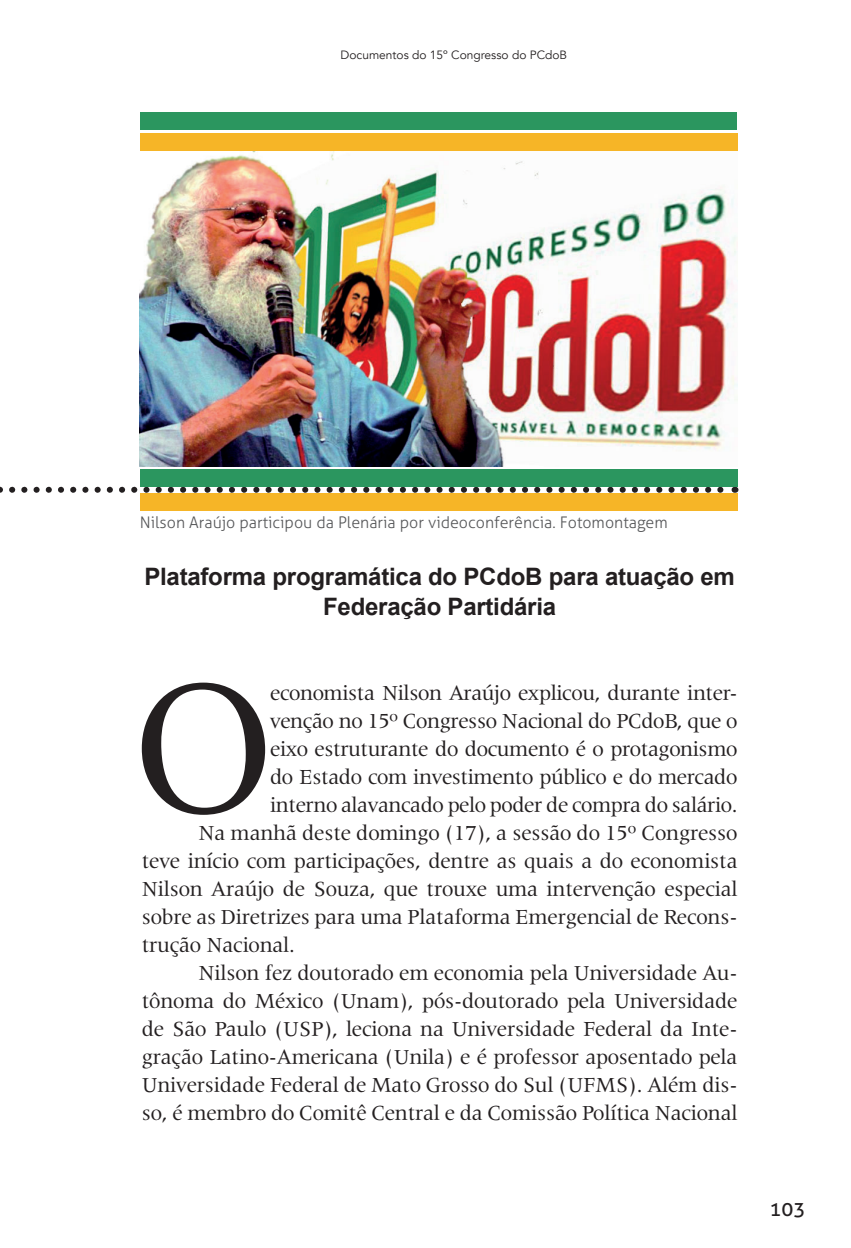
<style>
.page{position:relative;width:851px;height:1248px;background:#fff}
.page>*{position:absolute;margin:0;border:0;box-sizing:border-box;transform-origin:0 0}
.t1{font:197.8px "Latin 725 BT";color:#231f20}
.t2{font:700 24px/30px "Arial";letter-spacing:-.01em;color:#231f20;text-align:center}
.t3{font:22px "Latin 725 BT";letter-spacing:-.01em;color:#231f20}
.t4{font:20px "Aller";color:#231f20}
.t5{font:300 16px "Aller";color:#57585a}
.t6{font:12px "Avenir";color:#231f20}
</style>
<div class="page">
<svg style="left:0;top:486px;width:728px;height:6px"></svg>
<img style="left:140px;top:151px;width:597px;height:316px">
<div style="left:140px;top:112px;width:596px;height:18px;background:#2b965f"></div>
<div style="left:140px;top:469px;width:597px;height:17px;background:#2b965f"></div>
<div style="left:140px;top:133px;width:597px;height:17px;background:#f6b527"></div>
<div style="left:140px;top:492px;width:597px;height:18px;background:#f6b527"></div>
<p class="t6" style="left:340px;top:48px;width:228px">Documentos do 15º Congresso do PCdoB</p>
<p class="t5" style="left:140px;top:513px;width:529px">Nilson Araújo participou da Plenária por videoconferência. Fotomontagem</p>
<p class="t2" style="left:144px;top:561px;width:592px">Plataforma programática do PCdoB para atuação em<br>Federação Partidária</p>
<h1 class="t1" style="left:133px;top:636px;width:143px">O</h1>
<p class="t3" style="left:270px;top:680px;width:469px">economista Nilson Araújo explicou, durante inter-</p>
<p class="t3" style="left:270px;top:708px;width:469px">venção no 15º Congresso Nacional do PCdoB, que o</p>
<p class="t3" style="left:270px;top:736px;width:469px">eixo estruturante do documento é o protagonismo</p>
<p class="t3" style="left:270px;top:764px;width:469px">do Estado com investimento público e do mercado</p>
<p class="t3" style="left:270px;top:792px;width:469px">interno alavancado pelo poder de compra do salário.</p>
<p class="t3" style="left:198px;top:820px;width:540px">Na manhã deste domingo (17), a sessão do 15º Congresso</p>
<p class="t3" style="left:142px;top:848px;width:597px">teve início com participações, dentre as quais a do economista</p>
<p class="t3" style="left:142px;top:876px;width:597px">Nilson Araújo de Souza, que trouxe uma intervenção especial</p>
<p class="t3" style="left:142px;top:904px;width:597px">sobre as Diretrizes para uma Plataforma Emergencial de Recons-</p>
<p class="t3" style="left:142px;top:932px;width:155px">trução Nacional.</p>
<p class="t3" style="left:198px;top:960px;width:540px">Nilson fez doutorado em economia pela Universidade Au-</p>
<p class="t3" style="left:142px;top:988px;width:597px">tônoma do México (Unam), pós-doutorado pela Universidade</p>
<p class="t3" style="left:142px;top:1016px;width:597px">de São Paulo (USP), leciona na Universidade Federal da Inte-</p>
<p class="t3" style="left:142px;top:1044px;width:597px">gração Latino-Americana (Unila) e é professor aposentado pela</p>
<p class="t3" style="left:142px;top:1072px;width:597px">Universidade Federal de Mato Grosso do Sul (UFMS). Além dis-</p>
<p class="t3" style="left:142px;top:1100px;width:597px">so, é membro do Comitê Central e da Comissão Política Nacional</p>
<p class="t4" style="left:769px;top:1196px;width:37px">103</p>
</div>
